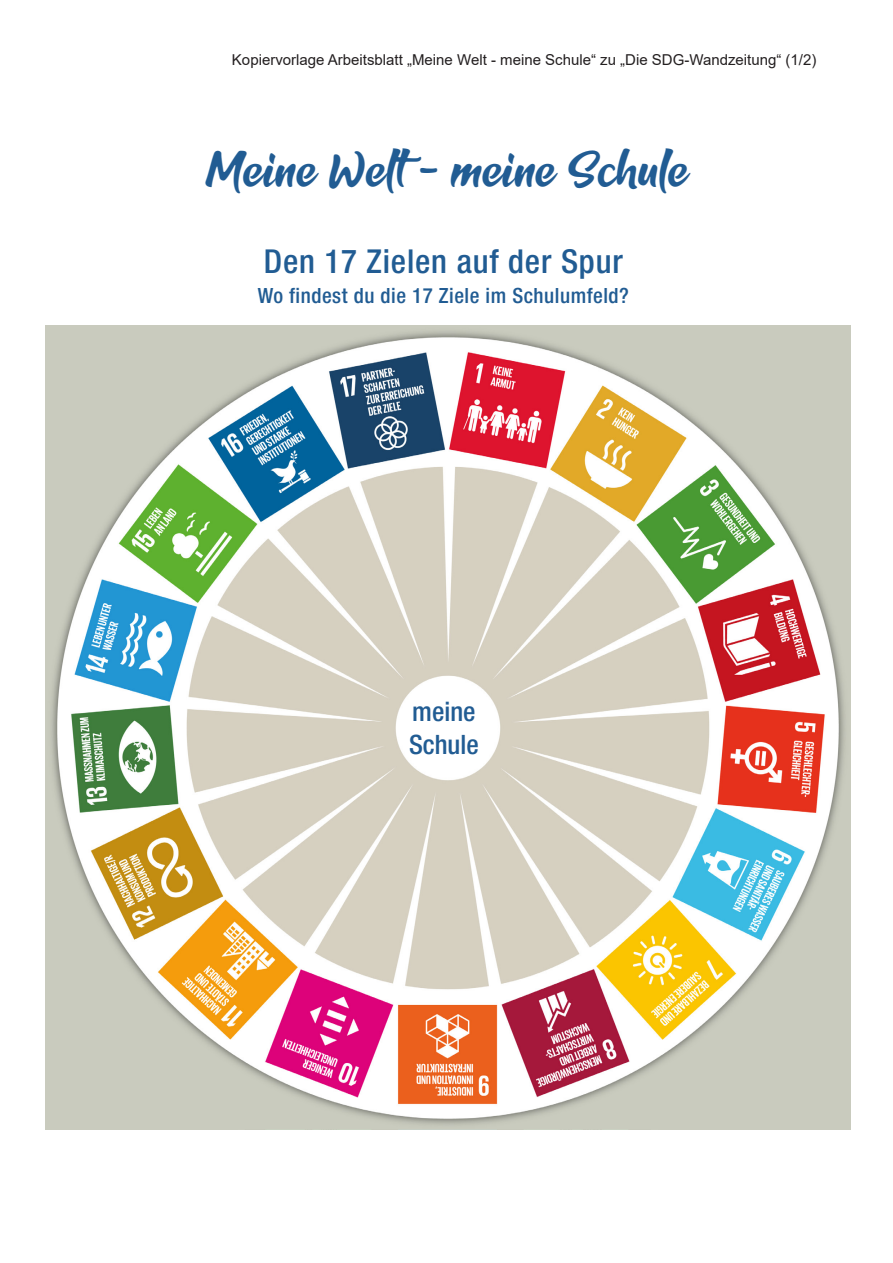
<style>
.page{position:relative;width:893px;height:1263px;background:#fff}
.page>*{position:absolute;margin:0;border:0;box-sizing:border-box;transform-origin:0 0}
.t1{font:45px "Youthome";color:#215c93}
.t2{font:500 condensed 33px "Helvetica Neue LT Pro";letter-spacing:.025em;color:#215c93}
.t3{font:500 condensed 26.7px "Helvetica Neue LT Pro";color:#215c93}
.t4{font:500 condensed 21px "Helvetica Neue LT Pro";letter-spacing:.025em;color:#215c93}
.t5{font:15px "Arial";color:#231f20}
</style>
<div class="page">
<img style="left:45px;top:325px;width:805px;height:804px">
<p class="t5" style="left:232px;top:49px;width:586px">Kopiervorlage Arbeitsblatt „Meine Welt - meine Schule“ zu „Die SDG-Wandzeitung“ (1/2)</p>
<p class="t1" style="left:205px;top:142px;width:484px">Meine Welt - meine Schule</p>
<p class="t2" style="left:264px;top:242px;width:360px">Den 17 Zielen auf der Spur</p>
<p class="t4" style="left:258px;top:283px;width:373px">Wo findest du die 17 Ziele im Schulumfeld?</p>
<p class="t3" style="left:412px;top:695px;width:65px">meine</p>
<p class="t3" style="left:409px;top:729px;width:71px">Schule</p>
</div>
